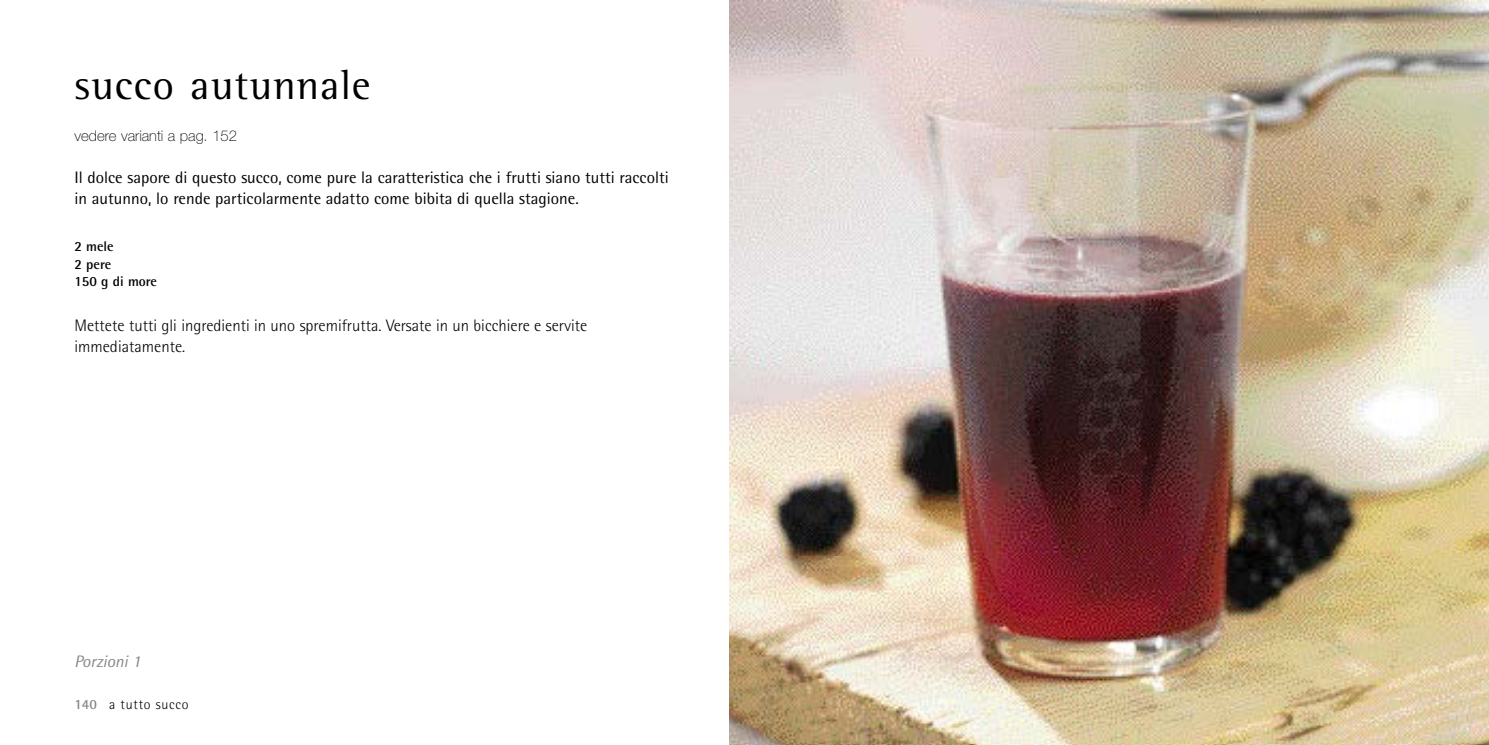
<style>
.page{position:relative;width:1489px;height:745px;background:#fff}
.page>*{position:absolute;margin:0;border:0;box-sizing:border-box;transform-origin:0 0}
.A_Head{font:42px "Rotis Semi Serif";letter-spacing:.025em;color:#000}
.Standfirst{font:16.62px/21px "Rotis Semi Sans";color:#000}
.Method_Text{font:300 16.62px/21px "Rotis Semi Sans";color:#000}
.Serving_Text{font:italic 16.62px "Rotis Semi Sans";color:#878787}
.D_Head{font:100 14.88px "Helvetica Neue";color:#000}
.Ingredients{font:700 14px "Rotis Semi Sans";color:#000}
.Running_Head_Right{font:300 14px "Rotis Semi Sans";letter-spacing:.05em;color:#000}
.Folio_Left{font:700 14px "Rotis Semi Sans";color:#878787}
</style>
<div class="page">
<img style="left:729px;top:0;width:759px;height:745px">
<p class="A_Head" style="left:74px;top:61px;width:298px">succo autunnale</p>
<p class="D_Head" style="left:74px;top:127px;width:164px">vedere varianti a pag. 152</p>
<p class="Standfirst" style="left:74px;top:167px;width:596px">Il dolce sapore di questo succo, come pure la caratteristica che i frutti siano tutti raccolti in autunno, lo rende particolarmente adatto come bibita di quella stagione.</p>
<p class="Ingredients" style="left:74px;top:238px;width:41px">2 mele</p>
<p class="Ingredients" style="left:74px;top:255px;width:38px">2 pere</p>
<p class="Ingredients" style="left:74px;top:273px;width:84px">150 g di more</p>
<p class="Method_Text" style="left:74px;top:314px;width:514px">Mettete tutti gli ingredienti in uno spremifrutta. Versate in un bicchiere e servite immediatamente.</p>
<p class="Serving_Text" style="left:74px;top:651px;width:68px">Porzioni 1</p>
<p class="Folio_Left" style="left:74px;top:695px;width:24px">140</p>
<p class="Running_Head_Right" style="left:109px;top:695px;width:81px">a tutto succo</p>
</div>
